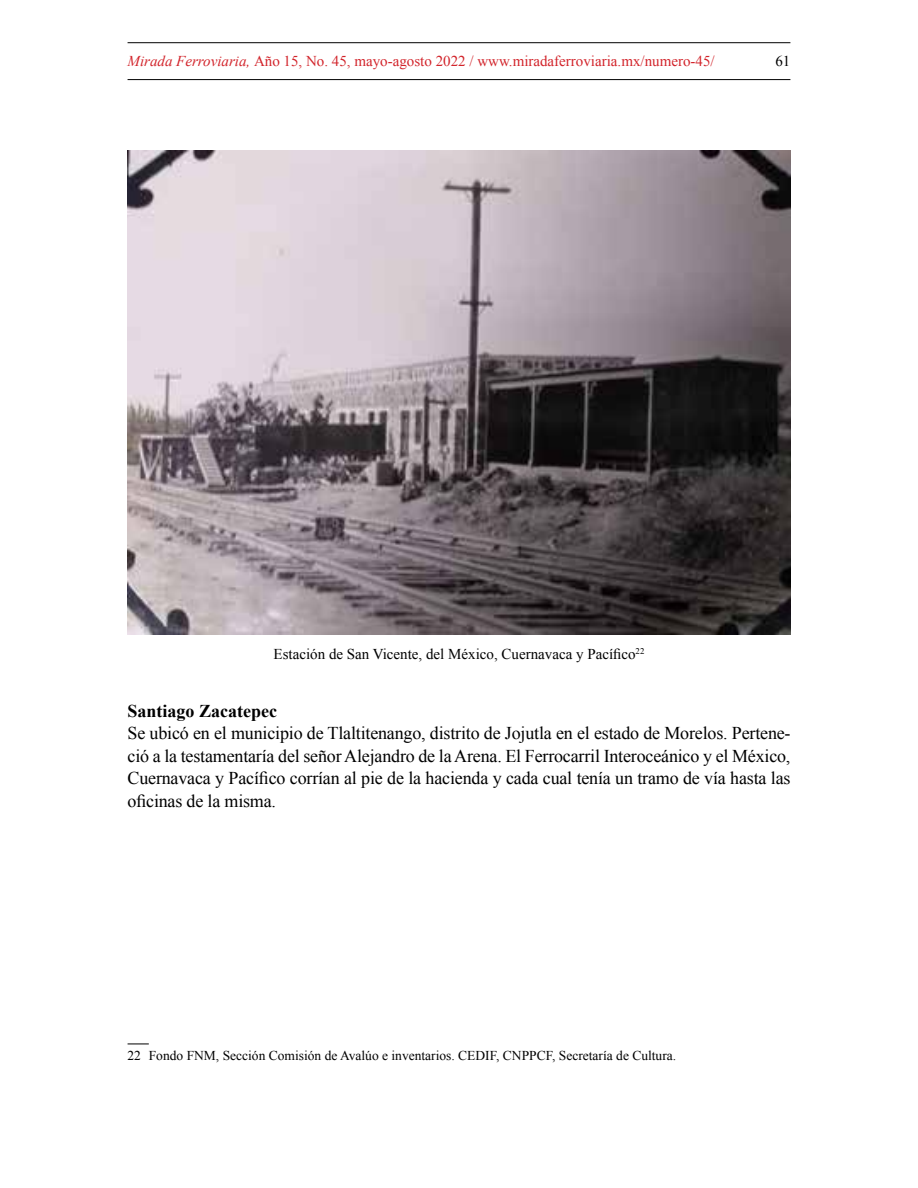
<style>
.page{position:relative;width:918px;height:1188px;background:#fff}
.page>*{position:absolute;margin:0;border:0;box-sizing:border-box;transform-origin:0 0}
.t1{font:18px/22.5px "Times New Roman";letter-spacing:-.01em;color:#000;text-align:justify}
.t2{font:700 18px "Times New Roman";color:#000}
.t3{font:15px "Times New Roman";color:#d2232a}
.t4{font:15px "Times New Roman";color:#000}
.t5{font:13.5px "Times New Roman";color:#000}
.s1{font-style:italic}
.s2{font-style:inherit}
</style>
<div class="page">
<hr style="left:128px;top:42px;width:662px;height:1px;background:#000">
<hr style="left:128px;top:79px;width:662px;height:1px;background:#000">
<img style="left:128px;top:151px;width:662px;height:483px">
<svg style="left:128px;top:1044px;width:21px;height:1px"></svg>
<p class="t3" style="left:128px;top:51px;width:589px"><span class="s1">Mirada Ferroviaria,</span> Año 15, No. 45, mayo-agosto 2022 / www.miradaferroviaria.mx/numero-45/</p>
<p class="t4" style="left:775px;top:51px;width:16px">61</p>
<p class="t4" style="left:274px;top:644px;width:372px">Estación de San Vicente, del México, Cuernavaca y Pacífico<sup>22</sup></p>
<p class="t2" style="left:128px;top:698px;width:151px">Santiago Zacatepec</p>
<p class="t1" style="left:128px;top:722px;width:665px">Se ubicó en el municipio de Tlaltitenango, distrito de Jojutla en el estado de Morelos. Pertene&shy;ció a la testamentaría del señor Alejandro de la Arena. El Ferrocarril Interoceánico y el México, Cuernavaca y Pacífico corrían al pie de la hacienda y cada cual tenía un tramo de vía hasta las oficinas de la misma.</p>
<p class="t5" style="left:128px;top:1047px;width:550px">22 Fondo <span class="s2">FNM</span>, Sección Comisión de Avalúo e inventarios. <span class="s2">CEDIF, CNPPCF</span>, Secretaría de Cultura.</p>
</div>
